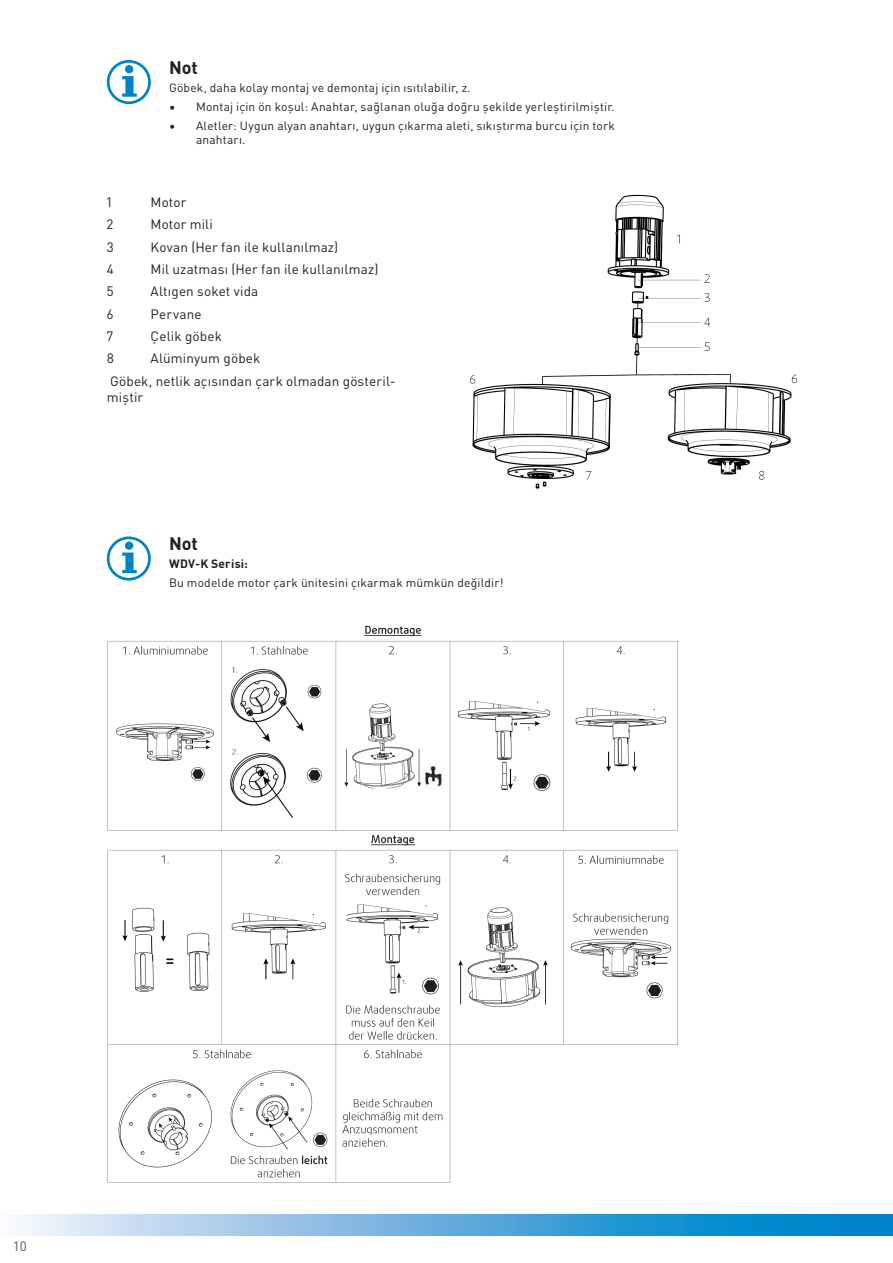
<style>
.page{position:relative;width:893px;height:1263px;background:#fff}
.page>*{position:absolute;margin:0;border:0;box-sizing:border-box;transform-origin:0 0}
.t1{font:700 18px "DIN Pro";color:#231f20}
.t2{font:13.5px/22.4px "DIN Pro";letter-spacing:.01em;color:#231f20}
.t3{font:13.5px "DIN Pro";color:#57585a}
.t4{font:12px/14.4px "DIN Pro";letter-spacing:.015em;color:#231f20}
.t5{font:700 12px "DIN Pro";letter-spacing:.02em;color:#231f20}
</style>
<div class="page">
<svg style="left:20px;top:1214px;width:873px;height:21px;background:#63afdd"></svg>
<svg style="left:107px;top:60px;width:44px;height:44px"></svg>
<img style="left:469px;top:194px;width:329px;height:295px">
<svg style="left:107px;top:536px;width:44px;height:45px"></svg>
<img style="left:107px;top:625px;width:571px;height:558px">
<h1 class="t1" style="left:169px;top:53px;width:30px">Not</h1>
<p class="t4" style="left:169px;top:80px;width:303px">Göbek, daha kolay montaj ve demontaj için ısıtılabilir, z.</p>
<p class="t4" style="left:169px;top:99px;width:447px">• Montaj için ön koşul: Anahtar, sağlanan oluğa doğru şekilde yerleştirilmiştir.</p>
<p class="t4" style="left:196px;top:117px;width:420px;text-indent:-27px">• Aletler: Uygun alyan anahtarı, uygun çıkarma aleti, sıkıştırma burcu için tork anahtarı.</p>
<p class="t2" style="left:107px;top:190px;width:7px">1</p>
<p class="t2" style="left:151px;top:190px;width:37px">Motor</p>
<p class="t2" style="left:107px;top:213px;width:8px">2</p>
<p class="t2" style="left:151px;top:213px;width:64px">Motor mili</p>
<p class="t2" style="left:107px;top:235px;width:8px">3</p>
<p class="t2" style="left:151px;top:235px;width:189px">Kovan (Her fan ile kullanılmaz)</p>
<p class="t2" style="left:107px;top:257px;width:8px">4</p>
<p class="t2" style="left:151px;top:257px;width:229px">Mil uzatması (Her fan ile kullanılmaz)</p>
<p class="t2" style="left:107px;top:279px;width:8px">5</p>
<p class="t2" style="left:151px;top:279px;width:109px">Altıgen soket vida</p>
<p class="t2" style="left:107px;top:302px;width:8px">6</p>
<p class="t2" style="left:151px;top:302px;width:53px">Pervane</p>
<p class="t2" style="left:107px;top:324px;width:8px">7</p>
<p class="t2" style="left:151px;top:324px;width:73px">Çelik göbek</p>
<p class="t2" style="left:107px;top:346px;width:9px">8</p>
<p class="t2" style="left:110px;top:346px;width:287px;text-indent:40px">Alüminyum göbek<br>Göbek, netlik açısından çark olmadan gösteril-</p>
<p class="t2" style="left:107px;top:385px;width:38px">miştir</p>
<h1 class="t1" style="left:169px;top:530px;width:30px">Not</h1>
<p class="t5" style="left:169px;top:554px;width:81px">WDV-K Serisi:</p>
<p class="t4" style="left:169px;top:574px;width:336px">Bu modelde motor çark ünitesini çıkarmak mümkün değildir!</p>
<p class="t3" style="left:13px;top:1236px;width:16px">10</p>
</div>
